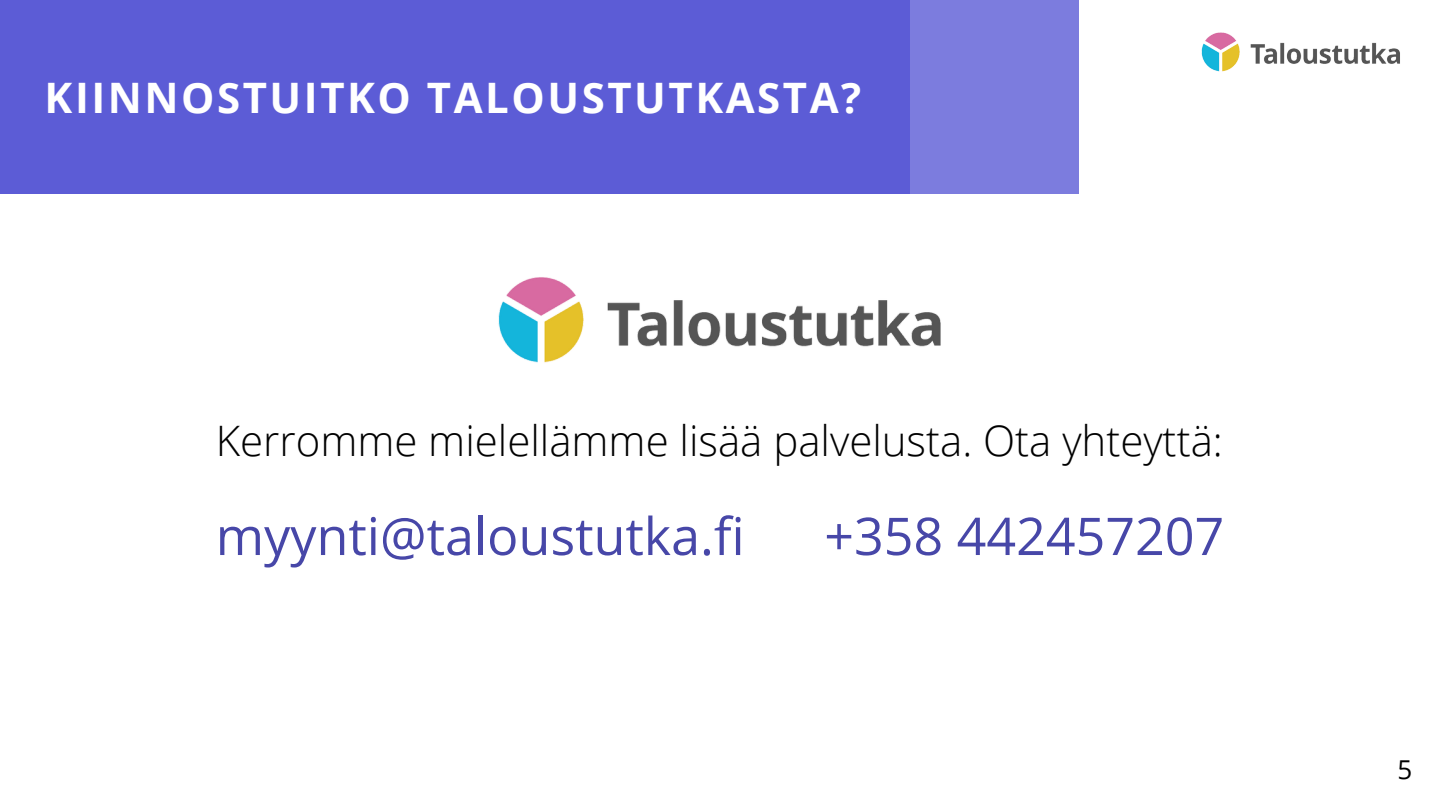
<style>
.page{position:relative;width:1440px;height:810px;background:#fff}
.page>*{position:absolute;margin:0;border:0;box-sizing:border-box;transform-origin:0 0}
.t1{font:52px "Open Sans";color:#4747a8}
.t2{font:300 42px "Open Sans";color:#000}
.t3{font:700 42px "Open Sans";letter-spacing:.06em;color:#fff}
.t4{font:26px "Open Sans";color:#000}
</style>
<div class="page">
<div style="left:0;top:0;width:1078px;height:194px;background:#5c5cd6"></div>
<div style="left:910px;top:0;width:169px;height:193px;background:#7c7cde"></div>
<img style="left:1201px;top:32px;width:199px;height:40px">
<img style="left:498px;top:277px;width:443px;height:86px">
<h2 class="t3" style="left:45px;top:68px;width:818px">KIINNOSTUITKO TALOUSTUTKASTA?</h2>
<h1 class="t2" style="left:216px;top:411px;width:1009px">Kerromme mielellämme lisää palvelusta. Ota yhteyttä:</h1>
<p class="t1" style="left:216px;top:499px;width:530px">myynti@taloustutka.fi</p>
<p class="t1" style="left:824px;top:499px;width:401px">+358 442457207</p>
<p class="t4" style="left:1398px;top:751px;width:16px">5</p>
</div>
